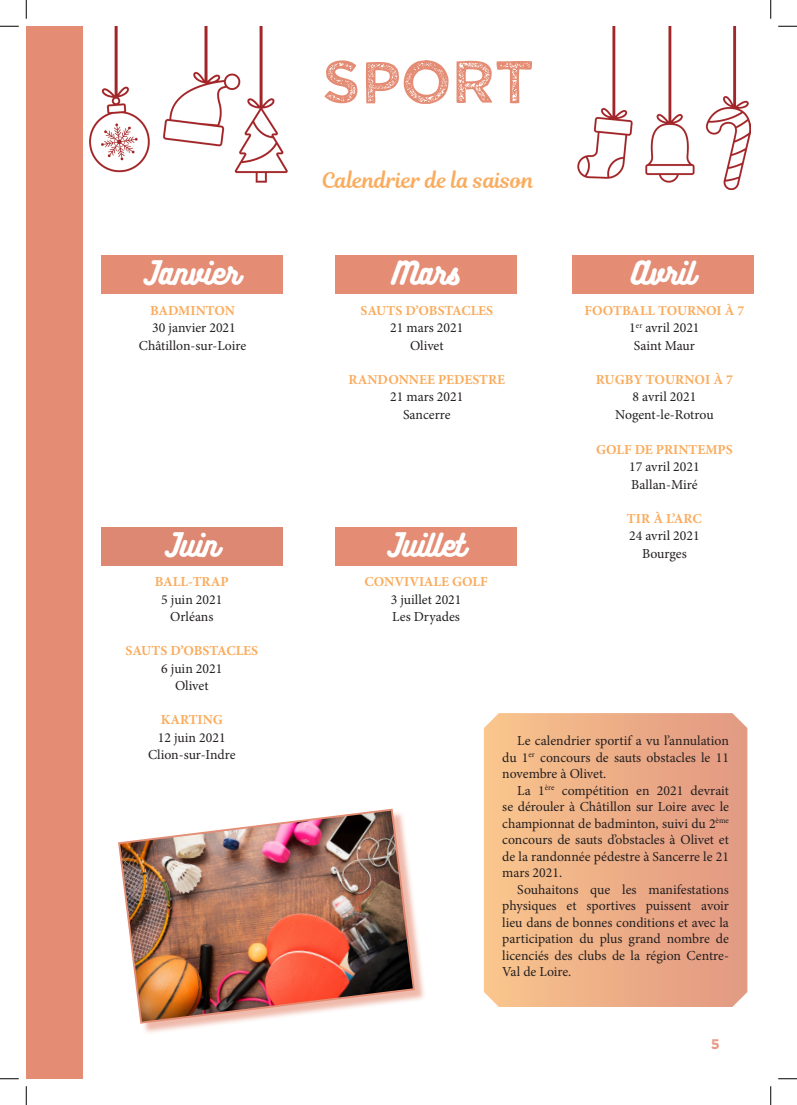
<style>
.page{position:relative;width:797px;height:1105px;background:#fff}
.page>*{position:absolute;margin:0;border:0;box-sizing:border-box;transform-origin:0 0}
.t1{font:60px "Wicked Grit";color:#e48c74}
.t2{font:28.75px "Bukhari Script";color:#fff}
.t3{font:21.25px "Magnolia Script";color:#faac5e}
.Style_de_paragraphe{font:13.75px/16.5px "Minion Pro";color:#231f20;text-align:justify}
.t4{font:700 13.75px "Minion Pro";color:#faac5e}
.t5{font:13.75px "Wicked Grit";color:#e48c74}
</style>
<div class="page">
<img style="left:577px;top:26px;width:173px;height:164px">
<div style="left:26px;top:26px;width:57px;height:1053px;background:#e48c74"></div>
<div style="left:120px;top:810px;width:306px;height:225px;background:#e48c74;opacity:.6"></div>
<img style="left:118px;top:808px;width:298px;height:217px">
<div style="left:101px;top:255px;width:182px;height:39px;background:#e48c74"></div>
<div style="left:335px;top:255px;width:182px;height:39px;background:#e48c74"></div>
<div style="left:572px;top:255px;width:182px;height:39px;background:#e48c74"></div>
<div style="left:101px;top:527px;width:182px;height:39px;background:#dd8872"></div>
<div style="left:335px;top:527px;width:182px;height:39px;background:#e48c74"></div>
<svg style="left:484px;top:713px;width:263px;height:294px;background:#edae87"></svg>
<img style="left:90px;top:26px;width:198px;height:157px">
<svg style="left:0;top:25px;width:19px;height:2px"></svg>
<svg style="left:778px;top:25px;width:19px;height:2px"></svg>
<svg style="left:0;top:1078px;width:19px;height:1px"></svg>
<svg style="left:778px;top:1078px;width:19px;height:1px"></svg>
<svg style="left:25px;top:0;width:2px;height:19px"></svg>
<svg style="left:25px;top:1086px;width:2px;height:19px"></svg>
<svg style="left:770px;top:0;width:1px;height:19px"></svg>
<svg style="left:770px;top:1086px;width:1px;height:19px"></svg>
<p class="t1" style="left:322px;top:43px;width:213px">SPORT</p>
<p class="t3" style="left:322px;top:164px;width:214px">Calendrier de la saison</p>
<p class="t2" style="left:144px;top:257px;width:96px">Janvier</p>
<p class="t2" style="left:392px;top:257px;width:69px">Mars</p>
<p class="t2" style="left:631px;top:257px;width:64px">Avril</p>
<p class="t4" style="left:150px;top:301px;width:86px">BADMINTON</p>
<p class="Style_de_paragraphe" style="left:152px;top:320px;width:85px">30 janvier 2021</p>
<p class="Style_de_paragraphe" style="left:139px;top:337px;width:109px">Châtillon-sur-Loire</p>
<p class="t2" style="left:165px;top:529px;width:55px">Juin</p>
<p class="t4" style="left:155px;top:572px;width:75px">BALL-TRAP</p>
<p class="Style_de_paragraphe" style="left:161px;top:591px;width:63px">5 juin 2021</p>
<p class="Style_de_paragraphe" style="left:170px;top:609px;width:45px">Orléans</p>
<p class="t4" style="left:125px;top:641px;width:134px">SAUTS D’OBSTACLES</p>
<p class="Style_de_paragraphe" style="left:161px;top:660px;width:63px">6 juin 2021</p>
<p class="Style_de_paragraphe" style="left:175px;top:678px;width:35px">Olivet</p>
<p class="t4" style="left:161px;top:710px;width:63px">KARTING</p>
<p class="Style_de_paragraphe" style="left:158px;top:729px;width:69px">12 juin 2021</p>
<p class="Style_de_paragraphe" style="left:148px;top:747px;width:89px">Clion-sur-Indre</p>
<p class="t4" style="left:360px;top:301px;width:134px">SAUTS D’OBSTACLES</p>
<p class="Style_de_paragraphe" style="left:390px;top:320px;width:75px">21 mars 2021</p>
<p class="Style_de_paragraphe" style="left:410px;top:337px;width:35px">Olivet</p>
<p class="t4" style="left:348px;top:370px;width:158px">RANDONNEE PEDESTRE</p>
<p class="Style_de_paragraphe" style="left:390px;top:389px;width:75px">21 mars 2021</p>
<p class="Style_de_paragraphe" style="left:403px;top:406px;width:49px">Sancerre</p>
<p class="t2" style="left:388px;top:529px;width:79px">Juillet</p>
<p class="t4" style="left:364px;top:572px;width:125px">CONVIVIALE GOLF</p>
<p class="Style_de_paragraphe" style="left:391px;top:591px;width:72px">3 juillet 2021</p>
<p class="Style_de_paragraphe" style="left:392px;top:609px;width:69px">Les Dryades</p>
<p class="t4" style="left:584px;top:301px;width:161px">FOOTBALL TOURNOI À 7</p>
<p class="Style_de_paragraphe" style="left:629px;top:320px;width:72px">1<sup>er</sup> avril 2021</p>
<p class="Style_de_paragraphe" style="left:634px;top:337px;width:62px">Saint Maur</p>
<p class="t4" style="left:596px;top:370px;width:139px">RUGBY TOURNOI À 7</p>
<p class="Style_de_paragraphe" style="left:632px;top:389px;width:65px">8 avril 2021</p>
<p class="Style_de_paragraphe" style="left:615px;top:406px;width:100px">Nogent-le-Rotrou</p>
<p class="t4" style="left:596px;top:440px;width:138px">GOLF DE PRINTEMPS</p>
<p class="Style_de_paragraphe" style="left:629px;top:459px;width:72px">17 avril 2021</p>
<p class="Style_de_paragraphe" style="left:631px;top:476px;width:68px">Ballan-Miré</p>
<p class="t4" style="left:627px;top:509px;width:76px">TIR À L’ARC</p>
<p class="Style_de_paragraphe" style="left:629px;top:528px;width:72px">24 avril 2021</p>
<p class="Style_de_paragraphe" style="left:642px;top:545px;width:46px">Bourges</p>
<p class="Style_de_paragraphe" style="left:502px;top:733px;width:228px;text-indent:15px">Le calendrier sportif a vu l’annulation du 1<sup>er</sup> concours de sauts obstacles le 11 novembre à Olivet.</p>
<p class="Style_de_paragraphe" style="left:502px;top:782px;width:228px;text-indent:15px">La 1<sup>ère</sup> compétition en 2021 devrait se dérouler à Châtillon sur Loire avec le championnat de badminton, suivi du 2<sup>ème </sup>concours de sauts d’obstacles à Olivet et de la randonnée pédestre à Sancerre le 21 mars 2021.</p>
<p class="Style_de_paragraphe" style="left:502px;top:881px;width:228px;text-indent:15px">Souhaitons que les manifestations physiques et sportives puissent avoir lieu dans de bonnes conditions et avec la participation du plus grand nombre de licenciés des clubs de la région Centre-Val de Loire.</p>
<p class="t5" style="left:711px;top:1036px;width:10px">5</p>
</div>
